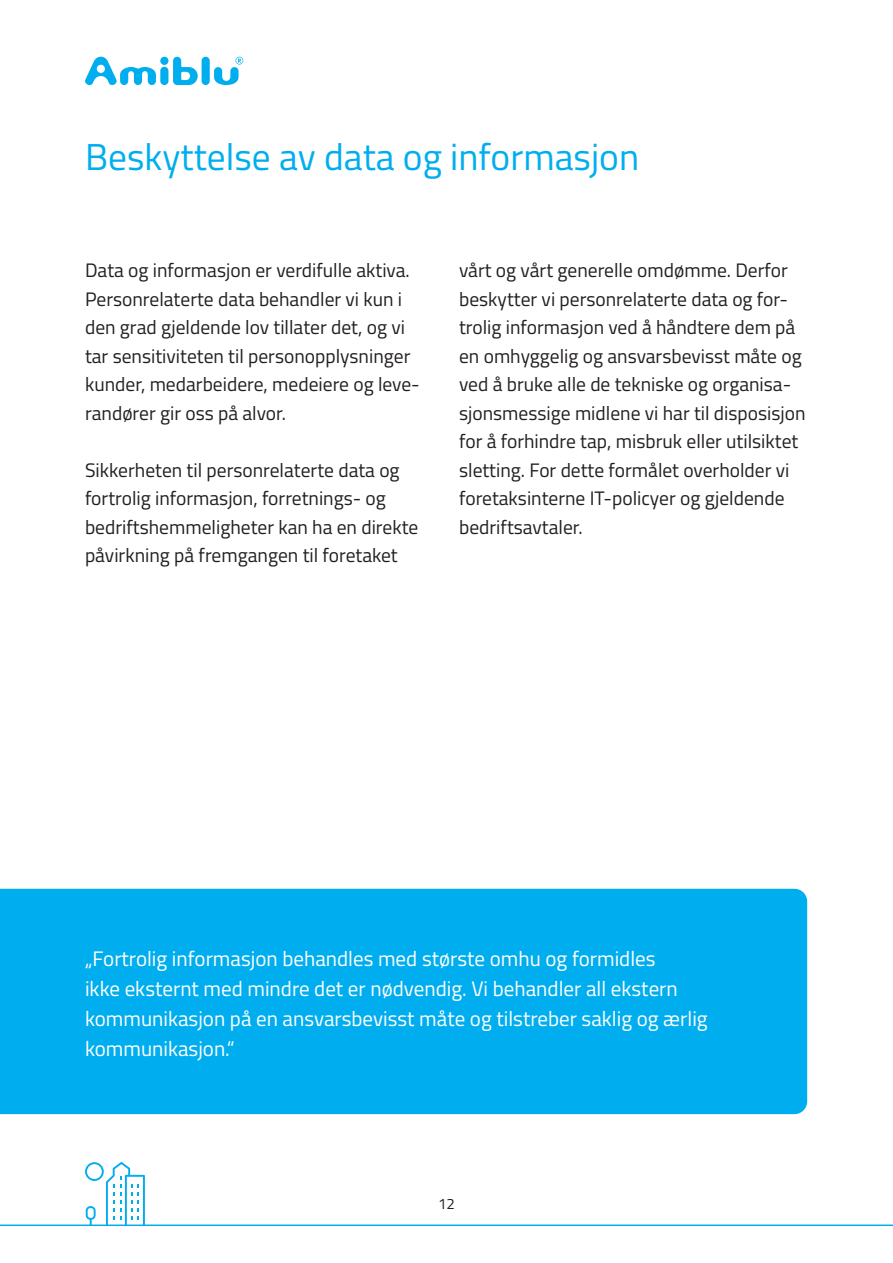
<style>
.page{position:relative;width:893px;height:1263px;background:#fff}
.page>*{position:absolute;margin:0;border:0;box-sizing:border-box;transform-origin:0 0}
.t1{font:37.5px "Titillium Web";color:#00aeef}
.t2{font:21px/30px "Titillium Web";color:#fff}
.t3{font:19.5px/28.5px "Titillium Web";color:#231f20}
.t4{font:15px "Titillium Web";color:#231f20}
</style>
<div class="page">
<div style="left:0;top:889px;width:807px;height:225px;background:#00aeef"></div>
<svg style="left:85px;top:1162px;width:60px;height:62px"></svg>
<div style="left:202px;top:57px;width:8px;height:28px;background:#00aeef;border-radius:4px"></div>
<div style="left:160px;top:57px;width:8px;height:8px;background:#00aeef;border-radius:50%"></div>
<div style="left:160px;top:67px;width:8px;height:18px;background:#00aeef;border-radius:4px"></div>
<svg style="left:173px;top:57px;width:25px;height:28px"></svg>
<svg style="left:85px;top:57px;width:71px;height:28px"></svg>
<svg style="left:214px;top:57px;width:29px;height:28px"></svg>
<hr style="left:0;top:1224px;width:893px;height:2px;background:#00aeef">
<h1 class="t1" style="left:85px;top:129px;width:556px">Beskyttelse av data og informasjon</h1>
<p class="t3" style="left:85px;top:255px;width:336px">Data og informasjon er verdifulle aktiva.<br>Personrelaterte data behandler vi kun i den grad gjeldende lov tillater det, og vi tar sensitiviteten til personopplysninger kunder, medarbeidere, medeiere og leve&shy;randører gir oss på alvor.</p>
<p class="t3" style="left:85px;top:455px;width:335px">Sikkerheten til personrelaterte data og fortrolig informasjon, forretnings- og bedriftshemmeligheter kan ha en direkte påvirkning på fremgangen til foretaket</p>
<p class="t3" style="left:459px;top:255px;width:348px">vårt og vårt generelle omdømme. Derfor beskytter vi personrelaterte data og for&shy;trolig informasjon ved å håndtere dem på en omhyggelig og ansvarsbevisst måte og ved å bruke alle de tekniske og organisa&shy;sjonsmessige midlene vi har til disposisjon for å forhindre tap, misbruk eller utilsiktet sletting. For dette formålet overholder vi foretaksinterne IT-policyer og gjeldende bedriftsavtaler.</p>
<p class="t2" style="left:85px;top:943px;width:624px">„Fortrolig informasjon behandles med største omhu og formidles<br>ikke eksternt med mindre det er nødvendig. Vi behandler all ekstern kommunikasjon på en ansvarsbevisst måte og tilstreber saklig og ærlig kommunikasjon.“</p>
<p class="t4" style="left:438px;top:1192px;width:18px">12</p>
</div>
